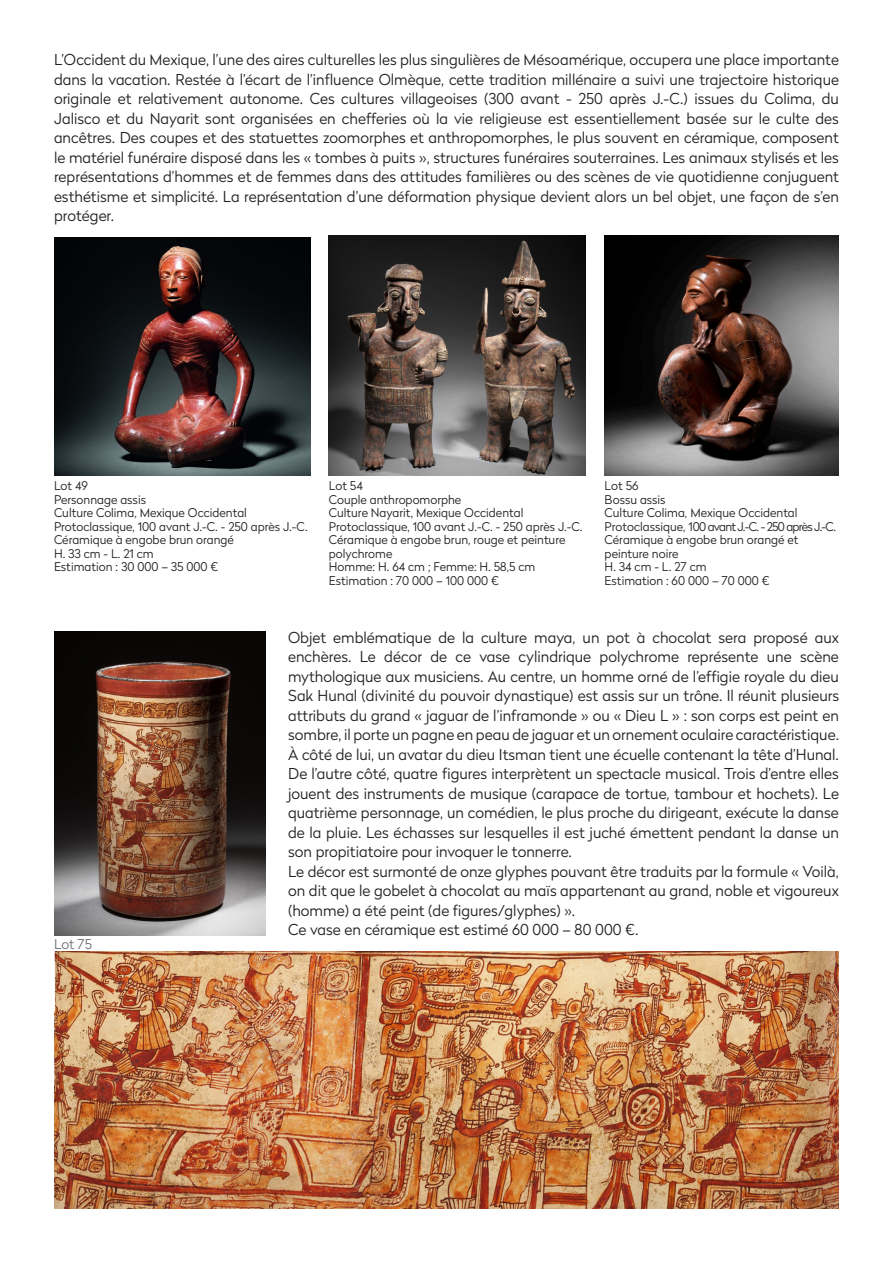
<style>
.page{position:relative;width:893px;height:1263px;background:#fff}
.page>*{position:absolute;margin:0;border:0;box-sizing:border-box;transform-origin:0 0}
.t1{font:300 15px/19.5px "Radikal";color:#231f20;text-align:justify}
.t2{font:300 13.5px "Radikal";color:#6f7073}
.t3{font:300 12px/13.5px "Radikal";color:#231f20}
</style>
<div class="page">
<img style="left:54px;top:237px;width:256px;height:238px">
<img style="left:329px;top:235px;width:256px;height:240px">
<img style="left:605px;top:235px;width:234px;height:240px">
<img style="left:54px;top:631px;width:212px;height:304px">
<img style="left:54px;top:952px;width:785px;height:257px">
<p class="t1" style="left:54px;top:50px;width:787px">L’Occident du Mexique, l’une des aires culturelles les plus singulières de Mésoamérique, occupera une place importante dans la vacation. Restée à l’écart de l’influence Olmèque, cette tradition millénaire a suivi une trajectoire historique originale et relativement autonome. Ces cultures villageoises (300 avant - 250 après J.-C.) issues du Colima, du Jalisco et du Nayarit sont organisées en chefferies où la vie religieuse est essentiellement basée sur le culte des ancêtres. Des coupes et des statuettes zoomorphes et anthropomorphes, le plus souvent en céramique, composent le matériel funéraire disposé dans les « tombes à puits », structures funéraires souterraines. Les animaux stylisés et les représentations d’hommes et de femmes dans des attitudes familières ou des scènes de vie quotidienne conjuguent esthétisme et simplicité. La représentation d’une déformation physique devient alors un bel objet, une façon de s’en protéger.</p>
<p class="t3" style="left:54px;top:478px;width:36px">Lot 49</p>
<p class="t3" style="left:54px;top:492px;width:94px">Personnage assis</p>
<p class="t3" style="left:54px;top:505px;width:194px">Culture Colima, Mexique Occidental</p>
<p class="t3" style="left:54px;top:519px;width:255px">Protoclassique, 100 avant J.-C. - 250 après J.-C.</p>
<p class="t3" style="left:54px;top:532px;width:181px">Céramique à engobe brun orangé</p>
<p class="t3" style="left:54px;top:546px;width:101px">H. 33 cm - L. 21 cm</p>
<p class="t3" style="left:54px;top:559px;width:166px">Estimation : 30 000 – 35 000 €</p>
<p class="t3" style="left:329px;top:478px;width:35px">Lot 54</p>
<p class="t3" style="left:329px;top:492px;width:134px">Couple anthropomorphe</p>
<p class="t3" style="left:329px;top:505px;width:196px">Culture Nayarit, Mexique Occidental</p>
<p class="t3" style="left:329px;top:519px;width:255px">Protoclassique, 100 avant J.-C. - 250 après J.-C.</p>
<p class="t3" style="left:329px;top:532px;width:238px">Céramique à engobe brun, rouge et peinture polychrome</p>
<p class="t3" style="left:329px;top:559px;width:208px">Homme: H. 64 cm ; Femme: H. 58,5 cm</p>
<p class="t3" style="left:329px;top:573px;width:172px">Estimation : 70 000 – 100 000 €</p>
<p class="t3" style="left:605px;top:478px;width:35px">Lot 56</p>
<p class="t3" style="left:605px;top:492px;width:62px">Bossu assis</p>
<p class="t3" style="left:605px;top:505px;width:194px">Culture Colima, Mexique Occidental</p>
<p class="t3" style="left:605px;top:519px;width:233px">Protoclassique, 100 avant J.-C. - 250 après J.-C.</p>
<p class="t3" style="left:605px;top:532px;width:195px">Céramique à engobe brun orangé et peinture noire</p>
<p class="t3" style="left:605px;top:559px;width:103px">H. 34 cm - L. 27 cm</p>
<p class="t3" style="left:605px;top:573px;width:167px">Estimation : 60 000 – 70 000 €</p>
<p class="t2" style="left:54px;top:934px;width:40px">Lot 75</p>
<p class="t1" style="left:288px;top:627px;width:552px">Objet emblématique de la culture maya, un pot à chocolat sera proposé aux enchères. Le décor de ce vase cylindrique polychrome représente une scène mythologique aux musiciens. Au centre, un homme orné de l’effigie royale du dieu Sak Hunal (divinité du pouvoir dynastique) est assis sur un trône. Il réunit plusieurs attributs du grand « jaguar de l’inframonde » ou « Dieu L » : son corps est peint en sombre, il porte un pagne en peau de jaguar et un ornement oculaire caractéristique.<br>À côté de lui, un avatar du dieu Itsman tient une écuelle contenant la tête d’Hunal.<br>De l’autre côté, quatre figures interprètent un spectacle musical. Trois d’entre elles jouent des instruments de musique (carapace de tortue, tambour et hochets). Le quatrième personnage, un comédien, le plus proche du dirigeant, exécute la danse de la pluie. Les échasses sur lesquelles il est juché émettent pendant la danse un son propitiatoire pour invoquer le tonnerre.</p>
<p class="t1" style="left:288px;top:861px;width:552px">Le décor est surmonté de onze glyphes pouvant être traduits par la formule « Voilà, on dit que le gobelet à chocolat au maïs appartenant au grand, noble et vigoureux (homme) a été peint (de figures/glyphes) ».</p>
<p class="t1" style="left:288px;top:919px;width:352px">Ce vase en céramique est estimé 60 000 – 80 000 €.</p>
</div>
